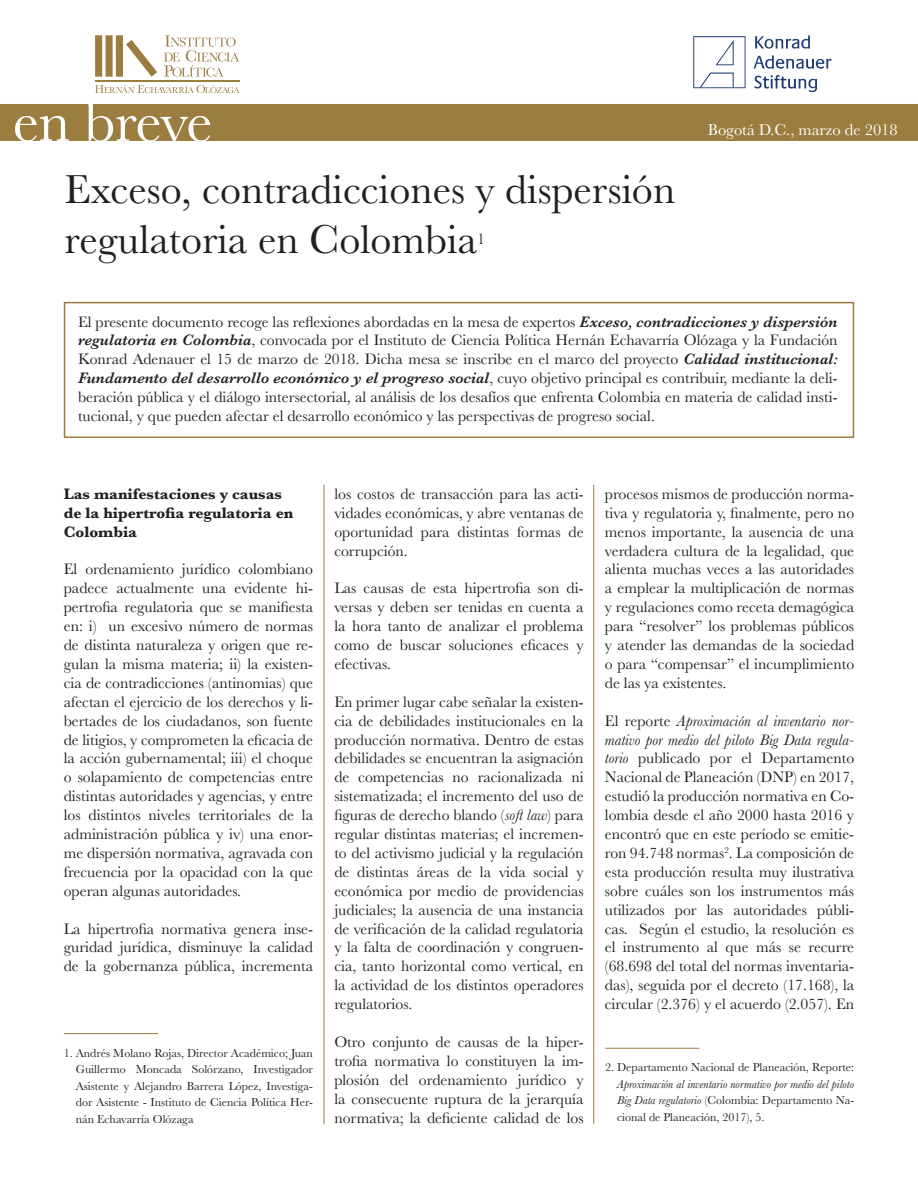
<style>
.page{position:relative;width:918px;height:1188px;background:#fff}
.page>*{position:absolute;margin:0;border:0;box-sizing:border-box;transform-origin:0 0}
.t1{font:60px "Baskerville";letter-spacing:-.02em;color:#fff}
.TIT1{font:42px "Baskerville";color:#231f20}
.t2{font:16.5px "Baskerville";color:#fff}
.cuerpo1{font:15.75px/18.9px "Baskerville";color:#231f20;text-align:justify}
.cuerpo1-2{font:700 15.75px/18.9px "Baskerville";color:#231f20}
.TIT1-2{font:15.75px "Baskerville";color:#231f20}
.t3{font:12px/16.5px "Baskerville";color:#231f20;text-align:justify}
.s1{font-weight:600;font-style:italic}
.s2{font-style:italic}
</style>
<div class="page">
<hr style="left:324px;top:485px;width:1px;height:639px;background:#9b7d40">
<hr style="left:593px;top:485px;width:1px;height:639px;background:#9b7d40">
<hr style="left:64px;top:1033px;width:94px;height:1px;background:#9b7d40">
<div style="left:0;top:104px;width:918px;height:37px;background:#9b7d40"></div>
<svg style="left:693px;top:36px;width:53px;height:52px"></svg>
<svg style="left:755px;top:35px;width:55px;height:14px"></svg>
<svg style="left:754px;top:55px;width:77px;height:14px"></svg>
<svg style="left:754px;top:75px;width:63px;height:17px"></svg>
<div style="left:95px;top:35px;width:7px;height:42px;background:#9b7d40"></div>
<div style="left:106px;top:35px;width:7px;height:42px;background:#9b7d40"></div>
<div style="left:116px;top:35px;width:7px;height:42px;background:#9b7d40"></div>
<svg style="left:126px;top:40px;width:31px;height:37px"></svg>
<svg style="left:95px;top:85px;width:144px;height:8px"></svg>
<svg style="left:164px;top:35px;width:75px;height:42px"></svg>
<hr style="left:95px;top:80px;width:145px;height:2px;background:#9b7d40">
<div style="left:64px;top:302px;width:790px;height:136px;border:2px solid #9b7d40"></div>
<hr style="left:605px;top:1048px;width:94px;height:1px;background:#9b7d40">
<p class="t1" style="left:13px;top:83px;width:201px">en breve</p>
<p class="t2" style="left:684px;top:119px;width:158px">Bogotá D.C., diciembre</p>
<p class="t2" style="left:890px;top:119px;width:10px">7</p>
<p class="t2" style="left:708px;top:119px;width:191px">Bogotá D.C., marzo de 2018</p>
<p class="TIT1" style="left:65px;top:162px;width:612px">Exceso, contradicciones y dispersión</p>
<p class="TIT1" style="left:65px;top:213px;width:414px">regulatoria en Colombia</p>
<p class="TIT1-2" style="left:477px;top:229px;width:9px">1</p>
<p class="cuerpo1" style="left:78px;top:312px;width:761px">El presente documento recoge las reflexiones abordadas en la mesa de expertos <span class="s1">Exceso, contradicciones y dispersión regulatoria en Colombia</span>, convocada por el Instituto de Ciencia Política Hernán Echavarría Olózaga y la Fundación Konrad Adenauer el 15 de marzo de 2018. Dicha mesa se inscribe en el marco del proyecto <span class="s1">Calidad institucional:<br>Fundamento del desarrollo económico y el progreso social</span>, cuyo objetivo principal es contribuir, mediante la deli&shy;beración pública y el diálogo intersectorial, al análisis de los desafíos que enfrenta Colombia en materia de calidad insti&shy;tucional, y que pueden afectar el desarrollo económico y las perspectivas de progreso social.</p>
<p class="cuerpo1-2" style="left:64px;top:484px;width:231px">Las manifestaciones y causas de la hipertrofia regulatoria en<br>Colombia</p>
<p class="cuerpo1" style="left:64px;top:560px;width:251px">El ordenamiento jurídico colombiano padece actualmente una evidente hi&shy;pertrofia regulatoria que se manifiesta en: i) un excesivo número de normas de distinta naturaleza y origen que re&shy;gulan la misma materia; ii) la existen&shy;cia de contradicciones (antinomias) que afectan el ejercicio de los derechos y li&shy;bertades de los ciudadanos, son fuente de litigios, y comprometen la eficacia de la acción gubernamental; iii) el choque o solapamiento de competencias entre distintas autoridades y agencias, y entre los distintos niveles territoriales de la administración pública y iv) una enor&shy;me dispersión normativa, agravada con frecuencia por la opacidad con la que operan algunas autoridades.</p>
<p class="cuerpo1" style="left:64px;top:919px;width:251px">La hipertrofia normativa genera inse&shy;guridad jurídica, disminuye la calidad de la gobernanza pública, incrementa</p>
<p class="t3" style="left:76px;top:1045px;width:239px;text-indent:-12px">1. Andrés Molano Rojas, Director Académico; Juan Guillermo Moncada Solórzano, Investigador Asistente y Alejandro Barrera López, Investiga&shy;dor Asistente - Instituto de Ciencia Política Her&shy;nán Echavarría Olózaga</p>
<p class="cuerpo1" style="left:334px;top:485px;width:251px">los costos de transacción para las acti&shy;vidades económicas, y abre ventanas de oportunidad para distintas formas de corrupción.</p>
<p class="cuerpo1" style="left:334px;top:579px;width:251px">Las causas de esta hipertrofia son di&shy;versas y deben ser tenidas en cuenta a la hora tanto de analizar el problema como de buscar soluciones eficaces y efectivas.</p>
<p class="cuerpo1" style="left:334px;top:692px;width:251px">En primer lugar cabe señalar la existen&shy;cia de debilidades institucionales en la producción normativa. Dentro de estas debilidades se encuentran la asignación de competencias no racionalizada ni sistematizada; el incremento del uso de figuras de derecho blando (<span class="s2">soft law</span>) para regular distintas materias; el incremen&shy;to del activismo judicial y la regulación de distintas áreas de la vida social y económica por medio de providencias judiciales; la ausencia de una instancia de verificación de la calidad regulatoria y la falta de coordinación y congruen&shy;cia, tanto horizontal como vertical, en la actividad de los distintos operadores regulatorios.</p>
<p class="cuerpo1" style="left:334px;top:1033px;width:251px">Otro conjunto de causas de la hiper&shy;trofia normativa lo constituyen la im&shy;plosión del ordenamiento jurídico y la consecuente ruptura de la jerarquía normativa; la deficiente calidad de los</p>
<p class="cuerpo1" style="left:605px;top:485px;width:251px">procesos mismos de producción norma&shy;tiva y regulatoria y, finalmente, pero no menos importante, la ausencia de una verdadera cultura de la legalidad, que alienta muchas veces a las autoridades a emplear la multiplicación de normas y regulaciones como receta demagógica para “resolver” los problemas públicos y atender las demandas de la sociedad o para “compensar” el incumplimiento de las ya existentes.</p>
<p class="cuerpo1" style="left:605px;top:711px;width:251px">El reporte <span class="s2">Aproximación al inventario nor&shy;mativo por medio del piloto Big Data regula&shy;torio</span> publicado por el Departamento Nacional de Planeación (DNP) en 2017, estudió la producción normativa en Co&shy;lombia desde el año 2000 hasta 2016 y encontró que en este período se emitie&shy;ron 94.748 normas<sup>2</sup>. La composición de esta producción resulta muy ilustrativa sobre cuáles son los instrumentos más utilizados por las autoridades públi&shy;cas. Según el estudio, la resolución es el instrumento al que más se recurre (68.698 del total del normas inventaria&shy;das), seguida por el decreto (17.168), la circular (2.376) y el acuerdo (2.057). En</p>
<p class="t3" style="left:617px;top:1059px;width:239px;text-indent:-12px">2. Departamento Nacional de Planeación, Reporte:<br><span class="s2">Aproximación al inventario normativo por medio del piloto Big Data regulatorio</span> (Colombia: Departamento Na&shy;cional de Planeación, 2017), 5.</p>
</div>
